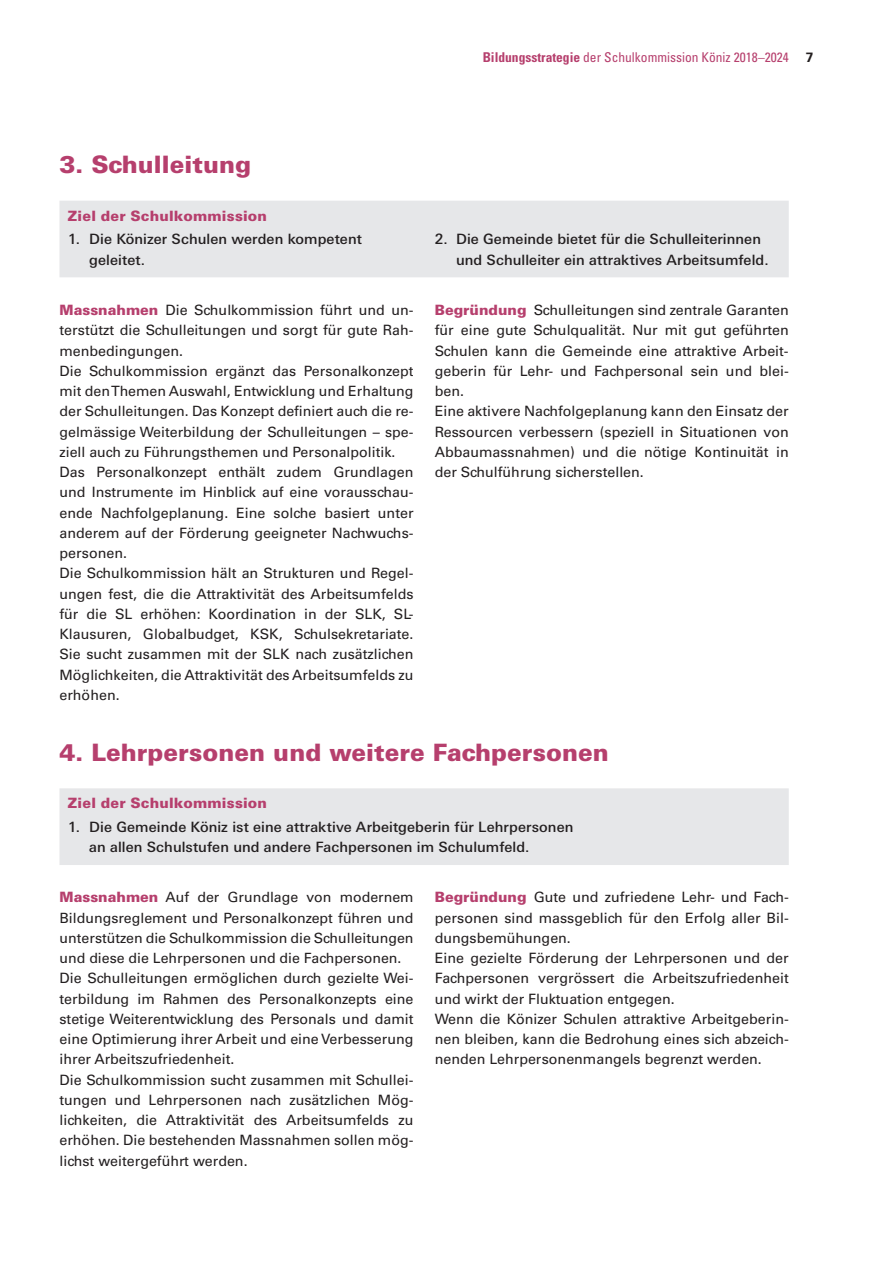
<style>
.page{position:relative;width:893px;height:1263px;background:#fff}
.page>*{position:absolute;margin:0;border:0;box-sizing:border-box;transform-origin:0 0}
.t1{font:900 24px "Univers LT";color:#b63f6d}
.t2{font:14.25px/20.2px "Univers LT";color:#231f20}
.t3{font:500 14.25px/20.2px "Linotype Univers Basic";letter-spacing:.005em;color:#231f20}
.t4{font:900 14.25px "Univers LT";letter-spacing:.01em;color:#b63f6d}
.t5{font:14.1px/20.2px "Univers LT";color:#231f20;text-align:justify}
.t6{font:condensed 13.5px "Univers LT";color:#b63f6d}
.t7{font:700 13.5px "Univers LT";color:#231f20}
.s1{font-weight:700}
.s2{font-weight:900;color:#b63f6d}
.s3{font-weight:900;font-size:14.25px;color:#b63f6d}
</style>
<div class="page">
<div style="left:59px;top:788px;width:730px;height:77px;background:#e6e7e9"></div>
<div style="left:59px;top:201px;width:730px;height:76px;background:#e6e7e9"></div>
<h1 class="t1" style="left:59px;top:150px;width:193px">3. Schulleitung</h1>
<p class="t6" style="left:483px;top:48px;width:308px"><span class="s1">Bildungsstrategie</span> der Schulkommission Köniz 2018–2024</p>
<p class="t7" style="left:806px;top:49px;width:9px">7</p>
<p class="t4" style="left:68px;top:206px;width:201px">Ziel der Schulkommission</p>
<p class="t3" style="left:89px;top:229px;width:274px;text-indent:-21px">1. Die Könizer Schulen werden kompetent geleitet.</p>
<p class="t3" style="left:456px;top:229px;width:314px;text-indent:-21px">2. Die Gemeinde bietet für die Schulleiterinnen und Schulleiter ein attraktives Arbeitsumfeld.</p>
<p class="t2" style="left:59px;top:300px;width:356px;text-align:justify"><span class="s2">Massnahmen</span> Die Schulkommission führt und un&shy;terstützt die Schulleitungen und sorgt für gute Rah&shy;menbedingungen.</p>
<p class="t5" style="left:59px;top:361px;width:356px">Die Schulkommission ergänzt das Personalkonzept mit den Themen Auswahl, Entwicklung und Erhaltung der Schulleitungen. Das Konzept definiert auch die re&shy;gelmässige Weiterbildung der Schulleitungen – spe&shy;ziell auch zu Führungsthemen und Personalpolitik.</p>
<p class="t2" style="left:59px;top:462px;width:356px">Das Personalkonzept enthält zudem Grundlagen und Instrumente im Hinblick auf eine vorausschau&shy;ende Nachfolgeplanung. Eine solche basiert unter anderem auf der Förderung geeigneter Nachwuchs&shy;personen.<br>Die Schulkommission hält an Strukturen und Regel&shy;ungen fest, die die Attraktivität des Arbeitsumfelds für die SL erhöhen: Koordination in der SLK, SL-Klausuren, Globalbudget, KSK, Schulsekretariate.<br>Sie sucht zusammen mit der SLK nach zusätzlichen Möglichkeiten, die Attraktivität des Arbeitsumfelds zu erhöhen.</p>
<p class="t2" style="left:435px;top:300px;width:356px"><span class="s2">Begründung</span> Schulleitungen sind zentrale Garanten für eine gute Schulqualität. Nur mit gut geführten Schulen kann die Gemeinde eine attraktive Arbeit&shy;geberin für Lehr- und Fachpersonal sein und blei&shy;ben.<br>Eine aktivere Nachfolgeplanung kann den Einsatz der Ressourcen verbessern (speziell in Situationen von Abbaumassnahmen) und die nötige Kontinuität in der Schulführung sicherstellen.</p>
<h1 class="t1" style="left:59px;top:737px;width:551px">4. Lehrpersonen und weitere Fachpersonen</h1>
<p class="t4" style="left:68px;top:794px;width:201px">Ziel der Schulkommission</p>
<p class="t3" style="left:89px;top:817px;width:486px;text-indent:-21px">1. Die Gemeinde Köniz ist eine attraktive Arbeitgeberin für Lehrpersonen an allen Schulstufen und andere Fachpersonen im Schulumfeld.</p>
<p class="t5" style="left:59px;top:887px;width:356px"><span class="s3">Massnahmen</span> Auf der Grundlage von modernem Bildungsreglement und Personalkonzept führen und unterstützen die Schulkommission die Schulleitungen und diese die Lehrpersonen und die Fachpersonen.</p>
<p class="t2" style="left:59px;top:968px;width:356px">Die Schulleitungen ermöglichen durch gezielte Wei&shy;terbildung im Rahmen des Personalkonzepts eine stetige Weiterentwicklung des Personals und damit eine Optimierung ihrer Arbeit und eine Verbesserung ihrer Arbeitszufriedenheit.<br>Die Schulkommission sucht zusammen mit Schullei&shy;tungen und Lehrpersonen nach zusätzlichen Mög&shy;lichkeiten, die Attraktivität des Arbeitsumfelds zu erhöhen. Die bestehenden Massnahmen sollen mög&shy;lichst weitergeführt werden.</p>
<p class="t2" style="left:435px;top:887px;width:356px"><span class="s2">Begründung</span> Gute und zufriedene Lehr- und Fach&shy;personen sind massgeblich für den Erfolg aller Bil&shy;dungsbemühungen.<br>Eine gezielte Förderung der Lehrpersonen und der Fachpersonen vergrössert die Arbeitszufriedenheit und wirkt der Fluktuation entgegen.<br>Wenn die Könizer Schulen attraktive Arbeitgeberin&shy;nen bleiben, kann die Bedrohung eines sich abzeich&shy;nenden Lehrpersonenmangels begrenzt werden.</p>
</div>
